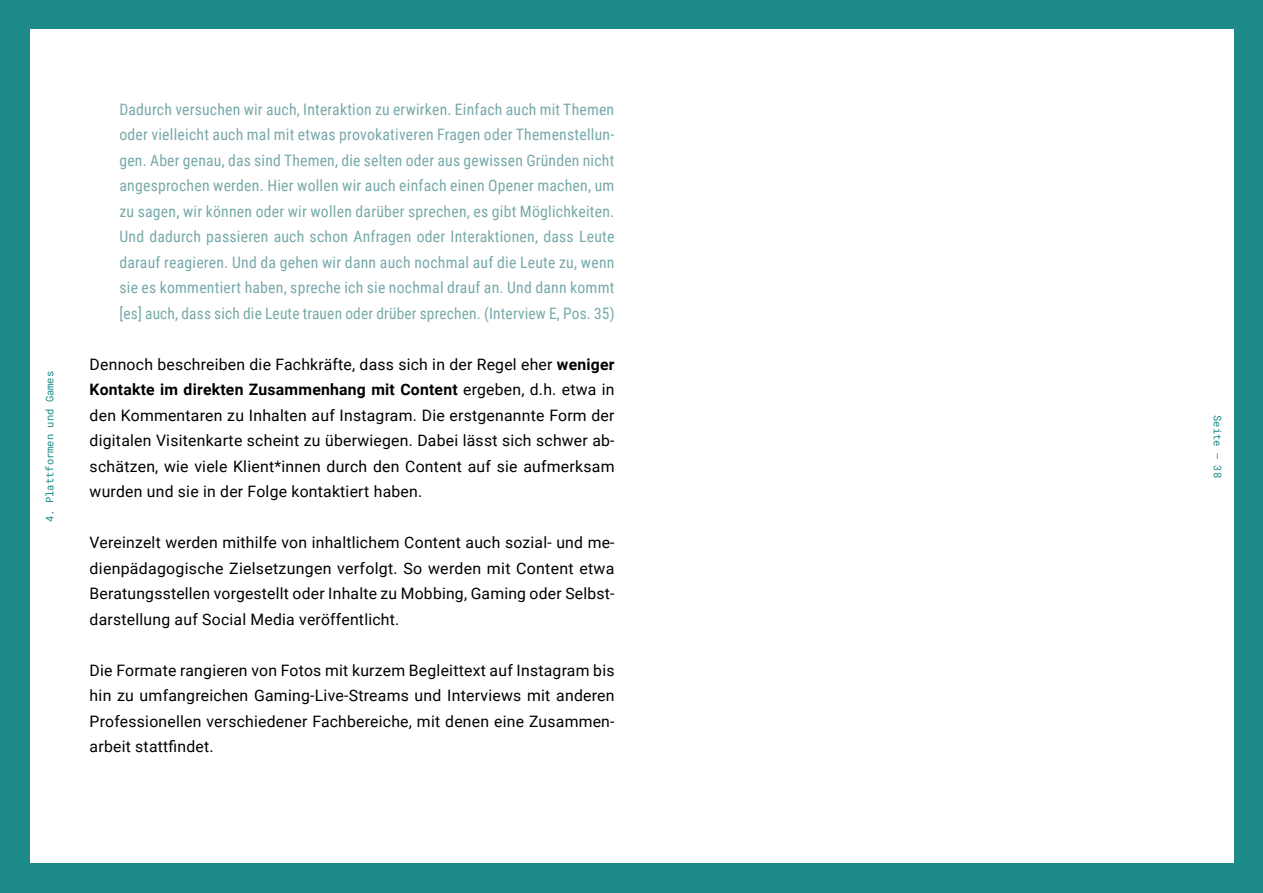
<style>
.page{position:relative;width:1263px;height:893px;background:#1b8a89}
.page>*{position:absolute;margin:0;border:0;box-sizing:border-box;transform-origin:0 0}
.t1{font:15.75px/25.5px "Roboto";letter-spacing:.015em;color:#000;text-align:justify}
.t2{font:15.75px/25.5px "Roboto Condensed";letter-spacing:.01em;color:#78a9a9;text-align:justify}
.t3{font:10.5px "Roboto Mono";color:#1b8a89}
.s1{font-weight:700}
</style>
<div class="page">
<div style="left:30px;top:30px;width:1203px;height:833px;background:#fff"></div>
<p class="t3" style="left:43px;top:522px;width:153px;rotate:-90deg">4. Plattformen und Games</p>
<p class="t2" style="left:119px;top:96px;width:497px">Dadurch versuchen wir auch, Interaktion zu erwirken. Einfach auch mit Themen oder vielleicht auch mal mit etwas provokativeren Fragen oder Themenstellun&shy;gen. Aber genau, das sind Themen, die selten oder aus gewissen Gründen nicht angesprochen werden. Hier wollen wir auch einfach einen Opener machen, um zu sagen, wir können oder wir wollen darüber sprechen, es gibt Möglichkeiten.<br>Und dadurch passieren auch schon Anfragen oder Interaktionen, dass Leute darauf reagieren. Und da gehen wir dann auch nochmal auf die Leute zu, wenn sie es kommentiert haben, spreche ich sie nochmal drauf an. Und dann kommt [es] auch, dass sich die Leute trauen oder drüber sprechen. (Interview E, Pos. 35)</p>
<p class="t1" style="left:90px;top:351px;width:526px">Dennoch beschreiben die Fachkräfte, dass sich in der Regel eher <span class="s1">weniger Kontakte im direkten Zusammenhang mit Content</span> ergeben, d.h. etwa in den Kommentaren zu Inhalten auf Instagram. Die erstgenannte Form der digitalen Visitenkarte scheint zu überwiegen. Dabei lässt sich schwer ab&shy;schätzen, wie viele Klient*innen durch den Content auf sie aufmerksam wurden und sie in der Folge kontaktiert haben.</p>
<p class="t1" style="left:90px;top:529px;width:526px">Vereinzelt werden mithilfe von inhaltlichem Content auch sozial- und me&shy;dienpädagogische Zielsetzungen verfolgt. So werden mit Content etwa Beratungsstellen vorgestellt oder Inhalte zu Mobbing, Gaming oder Selbst&shy;darstellung auf Social Media veröffentlicht.</p>
<p class="t1" style="left:90px;top:657px;width:526px">Die Formate rangieren von Fotos mit kurzem Begleittext auf Instagram bis hin zu umfangreichen Gaming-Live-Streams und Interviews mit anderen Professionellen verschiedener Fachbereiche, mit denen eine Zusammen&shy;arbeit stattfindet.</p>
<p class="t3" style="left:1225px;top:415px;width:64px;rotate:90deg">Seite – 38</p>
</div>
